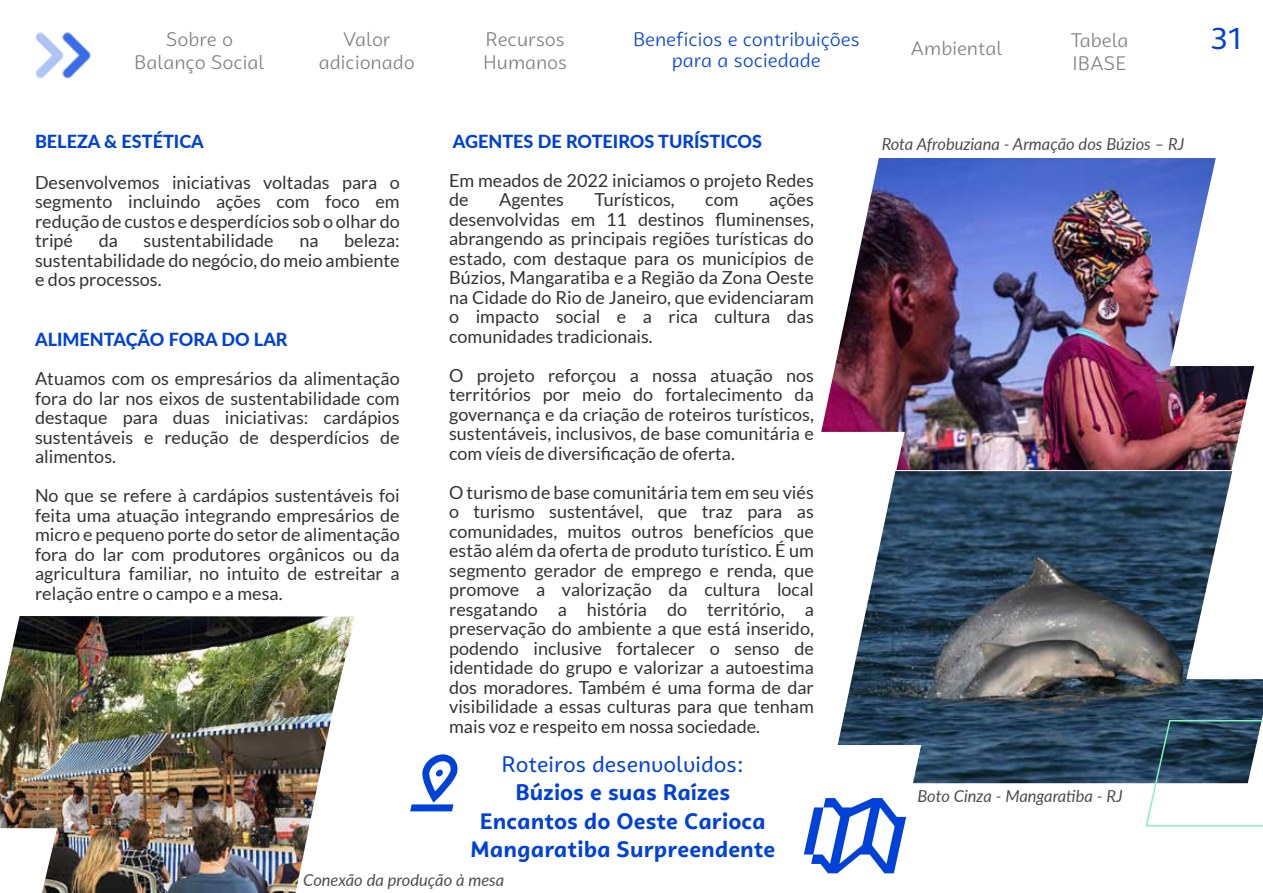
<style>
.page{position:relative;width:1263px;height:893px;background:#fff}
.page>*{position:absolute;margin:0;border:0;box-sizing:border-box;transform-origin:0 0}
.t1{font:30px "Campuni";color:#0041d9}
.t2{font:700 22.35px/28.3px "Campuni";color:#0041d9;text-align:center}
.t3{font:22.35px "Campuni";color:#0041d9}
.t4{font:19.5px/22.5px "Campuni";color:#808080}
.t5{font:19.5px/21px "Campuni";color:#0041d9;text-align:center}
.t6{font:18px/19.5px "Lato";color:#333;text-align:justify}
.t7{font:800 18px "Lato";color:#0041d9}
.t8{font:italic 16.5px "Lato";color:#4d4d4d}
</style>
<div class="page">
<img style="left:0;top:616px;width:355px;height:277px">
<img style="left:35px;top:32px;width:56px;height:47px">
<svg style="left:804px;top:798px;width:102px;height:75px"></svg>
<svg style="left:410px;top:754px;width:48px;height:57px"></svg>
<img style="left:838px;top:471px;width:425px;height:312px">
<img style="left:821px;top:158px;width:433px;height:312px">
<svg style="left:1144px;top:719px;width:119px;height:108px"></svg>
<p class="t5" style="left:633px;top:29px;width:228px">Benefícios e contribuições para a sociedade</p>
<p class="t4" style="left:134px;top:28px;width:132px;text-align:center">Sobre o<br>Balanço Social</p>
<p class="t4" style="left:319px;top:28px;width:97px;text-align:center">Valor adicionado</p>
<p class="t4" style="left:910px;top:37px;width:94px">Ambiental</p>
<p class="t4" style="left:1070px;top:28px;width:60px;line-height:23.4px">Tabela<br>IBASE</p>
<p class="t4" style="left:483px;top:28px;width:86px">Recursos<br>Humanos</p>
<p class="t7" style="left:35px;top:129px;width:170px">BELEZA &amp; ESTÉTICA</p>
<p class="t6" style="left:35px;top:173px;width:366px">Desenvolvemos iniciativas voltadas para o segmento incluindo ações com foco em redução de custos e desperdícios sob o olhar do tripé</p>
<p class="t6" style="left:35px;top:231px;width:366px;text-indent:309px">beleza: sustentabilidade do negócio, do meio ambiente e dos processos.</p>
<p class="t6" style="left:99px;top:231px;width:21px">da</p>
<p class="t6" style="left:144px;top:231px;width:132px">sustentabilidade</p>
<p class="t6" style="left:299px;top:231px;width:21px">na</p>
<p class="t7" style="left:35px;top:326px;width:254px">ALIMENTAÇÃO FORA DO LAR</p>
<p class="t6" style="left:35px;top:369px;width:366px">Atuamos com os empresários da alimentação fora do lar nos eixos de sustentabilidade com destaque para duas iniciativas: cardápios sustentáveis e redução de desperdícios de alimentos.</p>
<p class="t6" style="left:35px;top:486px;width:366px">No que se refere à cardápios sustentáveis foi feita uma atuação integrando empresários de micro e pequeno porte do setor de alimentação fora do lar com produtores orgânicos ou da agricultura familiar, no intuito de estreitar a relação entre o campo e a mesa.</p>
<p class="t7" style="left:453px;top:128px;width:311px">AGENTES DE ROTEIROS TURÍSTICOS</p>
<p class="t6" style="left:449px;top:171px;width:366px">Em meados de 2022 iniciamos o projeto Redes de</p>
<p class="t6" style="left:499px;top:190px;width:66px">Agentes</p>
<p class="t6" style="left:594px;top:190px;width:82px">Turísticos,</p>
<p class="t6" style="left:705px;top:190px;width:35px">com</p>
<p class="t6" style="left:449px;top:190px;width:366px;text-indent:320px">ações desenvolvidas em 11 destinos fluminenses, abrangendo as principais regiões turísticas do estado, com destaque para os municípios de Búzios, Mangaratiba e a Região da Zona Oeste na Cidade do Rio de Janeiro, que evidenciaram o impacto social e a rica cultura das comunidades tradicionais.</p>
<p class="t6" style="left:449px;top:366px;width:366px">O projeto reforçou a nossa atuação nos territórios por meio do fortalecimento da governança e da criação de roteiros turísticos, sustentáveis, inclusivos, de base comunitária e com víeis de diversificação de oferta.</p>
<p class="t6" style="left:449px;top:482px;width:366px">O turismo de base comunitária tem em seu viés o turismo sustentável, que traz para as comunidades, muitos outros benefícios que estão além da oferta de produto turístico. É um segmento gerador de emprego e renda, que promove a valorização da cultura local resgatando a história do território, a preservação do ambiente a que está inserido, podendo inclusive fortalecer o senso de identidade do grupo e valorizar a autoestima dos moradores. Também é uma forma de dar visibilidade a essas culturas para que tenham mais voz e respeito em nossa sociedade.</p>
<p class="t3" style="left:501px;top:750px;width:244px">Roteiros desenvolvidos:</p>
<p class="t2" style="left:470px;top:778px;width:307px">Búzios e suas Raízes<br>Encantos do Oeste Carioca<br>Mangaratiba Surpreendente</p>
<p class="t8" style="left:303px;top:868px;width:202px">Conexão da produção à mesa</p>
<p class="t8" style="left:882px;top:132px;width:304px">Rota Afrobuziana - Armação dos Búzios – RJ</p>
<p class="t8" style="left:917px;top:784px;width:207px">Boto Cinza - Mangaratiba - RJ</p>
<h1 class="t1" style="left:1211px;top:20px;width:32px">31</h1>
</div>
